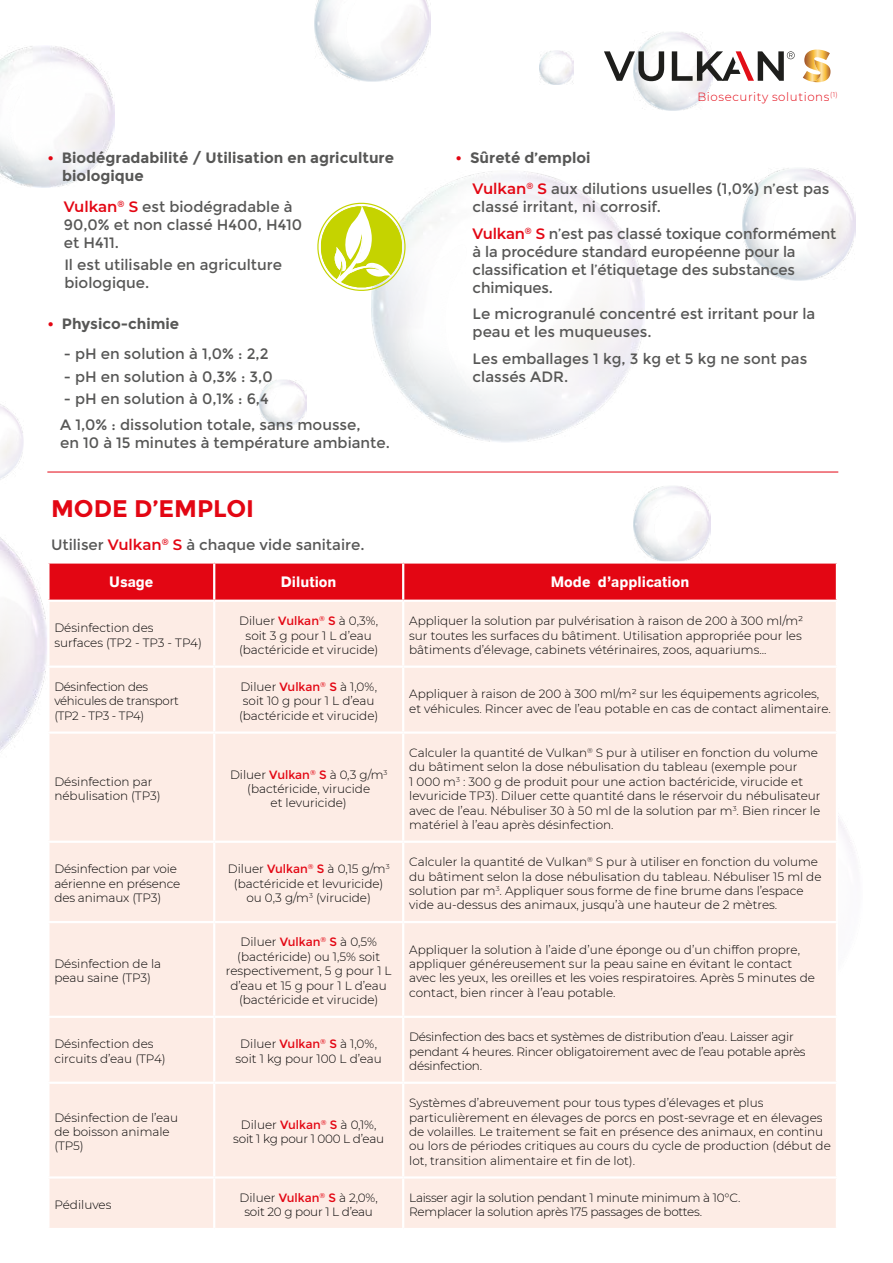
<style>
.page{position:relative;width:893px;height:1263px;background:#fff}
.page>*{position:absolute;margin:0;border:0;box-sizing:border-box;transform-origin:0 0}
.t1{font:700 24px "Montserrat";color:#e30613}
.t2{font:15px/18px "Montserrat";color:#575756}
.t3{font:700 15px/18px "Montserrat";color:#575756}
.t4{font:700 15px "Lanxess";color:#fff}
.t5{font:300 12px/14.4px "Montserrat";color:#000}
.t6{font:300 12px/14.4px "Montserrat";letter-spacing:-.02em;color:#000}
.t7{font:300 11.85px "Montserrat";letter-spacing:.05em;color:#e30613}
.s1{color:#e30613}
.s2{font-weight:600;color:#e30613}
.s3{font-weight:700;color:#e30613}
.s4{font-weight:700}
.s5{font-weight:400;color:#e30613}
</style>
<div class="page">
<img style="left:314px;top:0;width:116px;height:82px">
<img style="left:260px;top:380px;width:47px;height:46px">
<img style="left:743px;top:168px;width:112px;height:112px">
<img style="left:634px;top:32px;width:78px;height:79px">
<img style="left:0;top:404px;width:23px;height:76px">
<img style="left:0;top:46px;width:115px;height:141px">
<img style="left:539px;top:50px;width:35px;height:35px">
<img style="left:372px;top:171px;width:272px;height:271px">
<img style="left:0;top:537px;width:47px;height:213px">
<img style="left:633px;top:486px;width:77px;height:75px">
<hr style="left:47px;top:472px;width:791px;height:1px;background:#e30613">
<div style="left:50px;top:564px;width:786px;height:36px;background:#e30613"></div>
<div style="left:50px;top:602px;width:786px;height:626px;background:#fdece5"></div>
<hr style="left:213px;top:564px;width:2px;height:36px;background:#fff">
<hr style="left:402px;top:564px;width:2px;height:36px;background:#fff">
<hr style="left:213px;top:602px;width:2px;height:63px;background:#fff">
<hr style="left:402px;top:602px;width:2px;height:63px;background:#fff">
<hr style="left:47px;top:665px;width:167px;height:3px;background:#fff">
<hr style="left:214px;top:665px;width:189px;height:3px;background:#fff">
<hr style="left:213px;top:668px;width:2px;height:63px;background:#fff">
<hr style="left:403px;top:665px;width:435px;height:3px;background:#fff">
<hr style="left:402px;top:668px;width:2px;height:63px;background:#fff">
<hr style="left:47px;top:731px;width:167px;height:3px;background:#fff">
<hr style="left:214px;top:731px;width:189px;height:3px;background:#fff">
<hr style="left:213px;top:734px;width:2px;height:107px;background:#fff">
<hr style="left:403px;top:731px;width:435px;height:3px;background:#fff">
<hr style="left:402px;top:734px;width:2px;height:107px;background:#fff">
<hr style="left:47px;top:841px;width:167px;height:2px;background:#fff">
<hr style="left:214px;top:841px;width:189px;height:2px;background:#fff">
<hr style="left:213px;top:843px;width:2px;height:78px;background:#fff">
<hr style="left:403px;top:841px;width:435px;height:2px;background:#fff">
<hr style="left:402px;top:843px;width:2px;height:78px;background:#fff">
<hr style="left:47px;top:921px;width:167px;height:2px;background:#fff">
<hr style="left:214px;top:921px;width:189px;height:2px;background:#fff">
<hr style="left:213px;top:923px;width:2px;height:93px;background:#fff">
<hr style="left:403px;top:921px;width:435px;height:2px;background:#fff">
<hr style="left:402px;top:923px;width:2px;height:93px;background:#fff">
<hr style="left:47px;top:1016px;width:167px;height:2px;background:#fff">
<hr style="left:214px;top:1016px;width:189px;height:2px;background:#fff">
<hr style="left:213px;top:1018px;width:2px;height:63px;background:#fff">
<hr style="left:403px;top:1016px;width:435px;height:2px;background:#fff">
<hr style="left:402px;top:1018px;width:2px;height:63px;background:#fff">
<hr style="left:47px;top:1081px;width:167px;height:3px;background:#fff">
<hr style="left:214px;top:1081px;width:189px;height:3px;background:#fff">
<hr style="left:213px;top:1084px;width:2px;height:92px;background:#fff">
<hr style="left:403px;top:1081px;width:435px;height:3px;background:#fff">
<hr style="left:402px;top:1084px;width:2px;height:92px;background:#fff">
<hr style="left:47px;top:1176px;width:167px;height:2px;background:#fff">
<hr style="left:214px;top:1176px;width:189px;height:2px;background:#fff">
<hr style="left:213px;top:1178px;width:2px;height:50px;background:#fff">
<hr style="left:403px;top:1176px;width:435px;height:2px;background:#fff">
<hr style="left:402px;top:1178px;width:2px;height:50px;background:#fff">
<svg style="left:803px;top:50px;width:27px;height:32px"></svg>
<svg style="left:604px;top:51px;width:60px;height:30px"></svg>
<svg style="left:672px;top:51px;width:123px;height:30px"></svg>
<svg style="left:317px;top:197px;width:94px;height:98px"></svg>
<p class="t3" style="left:62px;top:149px;width:333px;text-indent:-15px"><span class="s1">•</span> Biodégradabilité / Utilisation en agriculture biologique</p>
<p class="t2" style="left:64px;top:198px;width:240px"><span class="s2">Vulkan</span><sup>®</sup> <span class="s2">S</span> est biodégradable à<br>90,0% et non classé H400, H410 et H411.</p>
<p class="t2" style="left:64px;top:256px;width:219px">Il est utilisable en agriculture biologique.</p>
<p class="t3" style="left:47px;top:314px;width:133px"><span class="s1">•</span> Physico-chimie</p>
<p class="t2" style="left:64px;top:345px;width:206px">- pH en solution à 1,0% : 2,2</p>
<p class="t2" style="left:64px;top:367px;width:211px">- pH en solution à 0,3% : 3,0</p>
<p class="t2" style="left:60px;top:385px;width:302px;line-height:26.5px">- pH en solution à 0,1% : 6,4<br>A 1,0% : dissolution totale, sans mousse,</p>
<p class="t2" style="left:60px;top:434px;width:331px">en 10 à 15 minutes à température ambiante.</p>
<p class="t7" style="left:697px;top:89px;width:142px">Biosecurity solutions<sup>(1)</sup></p>
<p class="t2" style="left:473px;top:143px;width:358px;line-height:30.8px;text-indent:-17px"><span class="s3">•</span> <span class="s4">Sûreté d’emploi<br></span><span class="s2">Vulkan</span><sup>®</sup> <span class="s2">S</span> aux dilutions usuelles (1,0%) n’est pas</p>
<p class="t2" style="left:473px;top:194px;width:365px;line-height:26.5px">classé irritant, ni corrosif.<br><span class="s2">Vulkan</span><sup>®</sup> <span class="s2">S</span> n’est pas classé toxique conformément</p>
<p class="t2" style="left:473px;top:242px;width:325px;text-align:justify">à la procédure standard européenne pour la classification et l’étiquetage des substances chimiques.</p>
<p class="t2" style="left:473px;top:305px;width:344px">Le microgranulé concentré est irritant pour la peau et les muqueuses.</p>
<p class="t2" style="left:473px;top:349px;width:336px">Les emballages 1 kg, 3 kg et 5 kg ne sont pas classés ADR.</p>
<h1 class="t1" style="left:51px;top:494px;width:205px">MODE D’EMPLOI</h1>
<p class="t2" style="left:51px;top:535px;width:315px">Utiliser <span class="s2">Vulkan</span><sup>®</sup> <span class="s2">S</span> à chaque vide sanitaire.</p>
<p class="t4" style="left:109px;top:571px;width:46px">Usage</p>
<p class="t4" style="left:281px;top:571px;width:57px">Dilution</p>
<p class="t4" style="left:551px;top:571px;width:140px">Mode d’application</p>
<p class="t5" style="left:54px;top:620px;width:149px">Désinfection des surfaces (TP2 - TP3 - TP4)</p>
<p class="t5" style="left:239px;top:613px;width:141px;text-align:center">Diluer <span class="s5">Vulkan</span><sup>®</sup> <span class="s5">S</span> à 0,3%, soit 3 g pour 1 L d’eau (bactéricide et virucide)</p>
<p class="t5" style="left:409px;top:613px;width:396px">Appliquer la solution par pulvérisation à raison de 200 à 300 ml/m² sur toutes les surfaces du bâtiment. Utilisation appropriée pour les bâtiments d’élevage, cabinets vétérinaires, zoos, aquariums...</p>
<p class="t6" style="left:54px;top:679px;width:126px">Désinfection des véhicules de transport (TP2 - TP3 - TP4)</p>
<p class="t5" style="left:239px;top:679px;width:141px;text-align:center">Diluer <span class="s5">Vulkan</span><sup>®</sup> <span class="s5">S</span> à 1,0%, soit 10 g pour 1 L d’eau (bactéricide et virucide)</p>
<p class="t5" style="left:409px;top:686px;width:423px">Appliquer à raison de 200 à 300 ml/m² sur les équipements agricoles, et véhicules. Rincer avec de l’eau potable en cas de contact alimentaire.</p>
<p class="t5" style="left:54px;top:774px;width:108px">Désinfection par nébulisation (TP3)</p>
<p class="t5" style="left:230px;top:767px;width:159px;text-align:center">Diluer <span class="s5">Vulkan</span><sup>®</sup> <span class="s5">S</span> à 0,3 g/m<sup>3 </sup>(bactéricide, virucide<br>et levuricide)</p>
<p class="t5" style="left:409px;top:745px;width:413px">Calculer la quantité de Vulkan<sup>®</sup> S pur à utiliser en fonction du volume du bâtiment selon la dose nébulisation du tableau (exemple pour<br>1 000 m<sup>3</sup> : 300 g de produit pour une action bactéricide, virucide et levuricide TP3). Diluer cette quantité dans le réservoir du nébulisateur avec de l’eau. Nébuliser 30 à 50 ml de la solution par m<sup>3</sup>. Bien rincer le matériel à l’eau après désinfection.</p>
<p class="t5" style="left:54px;top:861px;width:128px">Désinfection par voie aérienne en présence des animaux (TP3)</p>
<p class="t5" style="left:228px;top:861px;width:163px;text-align:center">Diluer <span class="s5">Vulkan</span><sup>®</sup> <span class="s5">S</span> à 0,15 g/m<sup>3 </sup>(bactéricide et levuricide) ou 0,3 g/m<sup>3</sup> (virucide)</p>
<p class="t5" style="left:409px;top:854px;width:414px">Calculer la quantité de Vulkan<sup>®</sup> S pur à utiliser en fonction du volume du bâtiment selon la dose nébulisation du tableau. Nébuliser 15 ml de solution par m<sup>3</sup>. Appliquer sous forme de fine brume dans l’espace vide au-dessus des animaux, jusqu’à une hauteur de 2 mètres.</p>
<p class="t5" style="left:54px;top:956px;width:108px">Désinfection de la peau saine (TP3)</p>
<p class="t5" style="left:226px;top:934px;width:167px;text-align:center">Diluer <span class="s5">Vulkan</span><sup>®</sup> <span class="s5">S</span> à 0,5% (bactéricide) ou 1,5% soit respectivement, 5 g pour 1 L d’eau et 15 g pour 1 L d’eau (bactéricide et virucide)</p>
<p class="t5" style="left:409px;top:942px;width:407px">Appliquer la solution à l’aide d’une éponge ou d’un chiffon propre, appliquer généreusement sur la peau saine en évitant le contact avec les yeux, les oreilles et les voies respiratoires. Après 5 minutes de contact, bien rincer à l’eau potable.</p>
<p class="t5" style="left:54px;top:1036px;width:113px">Désinfection des circuits d’eau (TP4)</p>
<p class="t5" style="left:236px;top:1036px;width:148px;text-align:center">Diluer <span class="s5">Vulkan</span><sup>®</sup> <span class="s5">S</span> à 1,0%, soit 1 kg pour 100 L d’eau</p>
<p class="t6" style="left:409px;top:1029px;width:398px">Désinfection des bacs et systèmes de distribution d’eau. Laisser agir pendant 4 heures. Rincer obligatoirement avec de l’eau potable après désinfection.</p>
<p class="t5" style="left:54px;top:1110px;width:125px">Désinfection de l’eau de boisson animale (TP5)</p>
<p class="t6" style="left:233px;top:1117px;width:152px;text-align:center">Diluer <span class="s5">Vulkan</span><sup>®</sup> <span class="s5">S</span> à 0,1%, soit 1 kg pour 1 000 L d’eau</p>
<p class="t5" style="left:409px;top:1095px;width:423px">Systèmes d’abreuvement pour tous types d’élevages et plus particulièrement en élevages de porcs en post-sevrage et en élevages de volailles. Le traitement se fait en présence des animaux, en continu ou lors de périodes critiques au cours du cycle de production (début de lot, transition alimentaire et fin de lot).</p>
<p class="t5" style="left:54px;top:1197px;width:59px">Pédiluves</p>
<p class="t6" style="left:239px;top:1190px;width:140px;text-align:center">Diluer <span class="s5">Vulkan</span><sup>®</sup> <span class="s5">S</span> à 2,0%, soit 20 g pour 1 L d’eau</p>
<p class="t6" style="left:409px;top:1190px;width:333px">Laisser agir la solution pendant 1 minute minimum à 10°C.<br>Remplacer la solution après 175 passages de bottes.</p>
</div>
